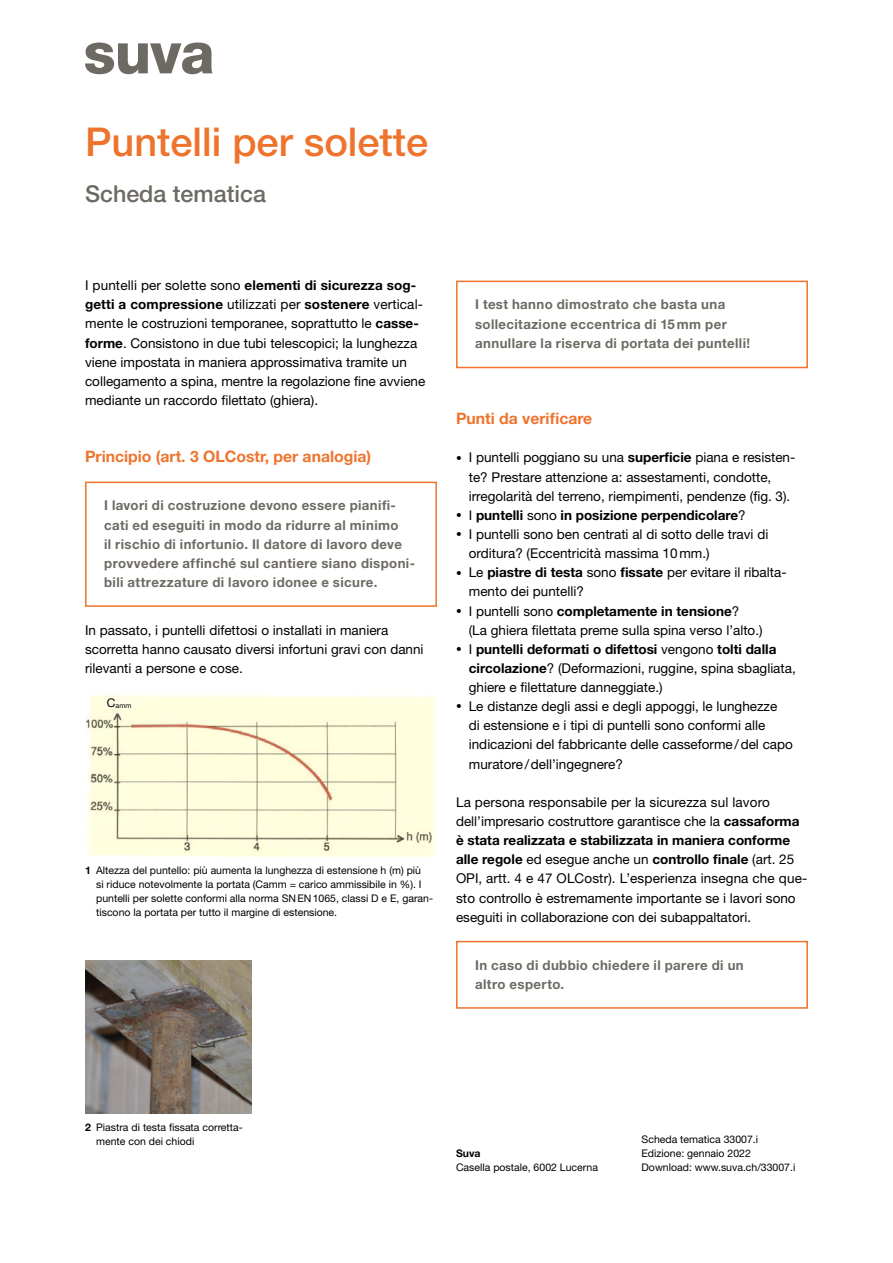
<style>
.page{position:relative;width:893px;height:1263px;background:#fff}
.page>*{position:absolute;margin:0;border:0;box-sizing:border-box;transform-origin:0 0}
.t1{font:500 39.75px "Helvetica Neue LT Std";color:#ee742d}
.t2{font:500 23.25px "Helvetica Neue LT Std";color:#6d6a63}
.t3{font:700 15.75px "Helvetica Neue LT Std";color:#ee742d}
.t4{font:13.5px/19.2px "Helvetica Neue LT Std";color:#000}
.t5{font:700 13.5px/19.2px "Helvetica Neue LT Std";letter-spacing:.03em;color:#6d6a63}
.t6{font:700 13.5px "Helvetica Neue LT Std";color:#000}
.t7{font:10.5px/13.8px "Helvetica Neue LT Std";color:#000}
.t8{font:700 10.5px "Helvetica Neue LT Std";color:#000}
.t9{font:7.05px "Helvetica Neue LT Std";color:#000}
.s1{font-weight:700}
.s2{font-size:12px}
.s3{font-size:11.25px}
.s4{font-weight:400;font-size:11.25px}
.s5{font-weight:400}
</style>
<div class="page">
<img style="left:85px;top:695px;width:351px;height:161px">
<img style="left:85px;top:960px;width:166px;height:153px">
<div style="left:106px;top:697px;width:26px;height:11px;background:#fffde6"></div>
<div style="left:85px;top:482px;width:352px;height:125px;border:2px solid #ee742d"></div>
<div style="left:456px;top:281px;width:352px;height:87px;border:2px solid #ee742d"></div>
<div style="left:456px;top:941px;width:352px;height:68px;border:2px solid #ee742d"></div>
<svg style="left:85px;top:43px;width:128px;height:31px"></svg>
<h1 class="t1" style="left:85px;top:118px;width:345px">Puntelli per solette</h1>
<h2 class="t2" style="left:85px;top:180px;width:182px">Scheda tematica</h2>
<p class="t4" style="left:85px;top:276px;width:342px">I puntelli per solette sono <span class="s1">elementi di sicurezza sog&shy;getti a compressione</span> utilizzati per <span class="s1">sostenere</span> vertical&shy;mente le costruzioni temporanee, soprattutto le <span class="s1">casse&shy;forme</span>. Consistono in due tubi telescopici; la lunghezza viene impostata in maniera approssimativa tramite un collegamento a spina, mentre la regolazione fine avviene mediante un raccordo filettato (ghiera).</p>
<p class="t3" style="left:85px;top:447px;width:288px">Principio (art. 3 OLCostr, per analogia)</p>
<p class="t5" style="left:104px;top:496px;width:312px">I lavori di costruzione devono essere pianifi&shy;cati ed eseguiti in modo da ridurre al minimo<br>il rischio di infortunio. Il datore di lavoro deve provvedere affinché sul cantiere siano disponi&shy;bili attrezzature di lavoro idonee e sicure.</p>
<p class="t4" style="left:85px;top:620px;width:340px">In passato, i puntelli difettosi o installati in maniera scorretta hanno causato diversi infortuni gravi con danni rilevanti a persone e cose.</p>
<p class="t9" style="left:107px;top:701px;width:26px"><span class="s2">C</span>amm</p>
<p class="t7" style="left:96px;top:863px;width:338px;text-indent:-11px"><span class="s1">1</span> Altezza del puntello: più aumenta la lunghezza di estensione h (m) più<br>si riduce notevolmente la portata (Camm = carico ammissibile in %). I puntelli per solette conformi alla norma SNEN1065, classi D e E, garan&shy;tiscono la portata per tutto il margine di estensione.</p>
<p class="t5" style="left:475px;top:295px;width:276px">I test hanno dimostrato che basta una sollecitazione eccentrica di 15mm per annullare la riserva di portata dei puntelli!</p>
<p class="t3" style="left:456px;top:409px;width:138px">Punti da verificare</p>
<p class="t4" style="left:469px;top:448px;width:328px;text-indent:-13px"><span class="s3">•</span> I puntelli poggiano su una <span class="s1">superficie</span> piana e resisten&shy;te? Prestare attenzione a: assestamenti, condotte, irregolarità del terreno, riempimenti, pendenze (fig. 3).</p>
<p class="t6" style="left:456px;top:507px;width:291px"><span class="s4">•</span> <span class="s5">I</span> puntelli <span class="s5">sono</span> in posizione perpendicolare<span class="s5">?</span></p>
<p class="t4" style="left:469px;top:524px;width:301px;text-indent:-13px"><span class="s3">•</span> I puntelli sono ben centrati al di sotto delle travi di orditura? (Eccentricità massima 10mm.)</p>
<p class="t4" style="left:469px;top:563px;width:319px;text-indent:-13px"><span class="s3">•</span> Le <span class="s1">piastre di testa</span> sono <span class="s1">fissate</span> per evitare il ribalta&shy;mento dei puntelli?</p>
<p class="t4" style="left:469px;top:601px;width:295px;text-indent:-13px"><span class="s3">•</span> I puntelli sono <span class="s1">completamente in tensione</span>?<br>(La ghiera filettata preme sulla spina verso l’alto.)</p>
<p class="t4" style="left:469px;top:639px;width:328px;text-indent:-13px"><span class="s3">•</span> I <span class="s1">puntelli deformati o difettosi</span> vengono <span class="s1">tolti dalla circolazione</span>? (Deformazioni, ruggine, spina sbagliata, ghiere e filettature danneggiate.)</p>
<p class="t4" style="left:469px;top:697px;width:326px;text-indent:-13px"><span class="s3">•</span> Le distanze degli assi e degli appoggi, le lunghezze<br>di estensione e i tipi di puntelli sono conformi alle indicazioni del fabbricante delle casseforme/del capo muratore/dell’ingegnere?</p>
<p class="t4" style="left:456px;top:792px;width:353px">La persona responsabile per la sicurezza sul lavoro dell’impresario costruttore garantisce che la <span class="s1">cassaforma è stata realizzata e stabilizzata in maniera conforme alle regole</span> ed esegue anche un <span class="s1">controllo finale</span> (art. 25<br>OPI, artt. 4 e 47 OLCostr). L’esperienza insegna che que&shy;sto controllo è estremamente importante se i lavori sono eseguiti in collaborazione con dei subappaltatori.</p>
<p class="t5" style="left:475px;top:955px;width:270px">In caso di dubbio chiedere il parere di un altro esperto.</p>
<p class="t7" style="left:96px;top:1120px;width:148px;text-indent:-11px"><span class="s1">2</span> Piastra di testa fissata corretta&shy;mente con dei chiodi</p>
<p class="t8" style="left:456px;top:1146px;width:26px">Suva</p>
<p class="t7" style="left:456px;top:1160px;width:143px">Casella postale, 6002 Lucerna</p>
<p class="t7" style="left:642px;top:1132px;width:155px">Scheda tematica 33007.i<br>Edizione: gennaio 2022<br>Download: www.suva.ch/33007.i</p>
</div>
